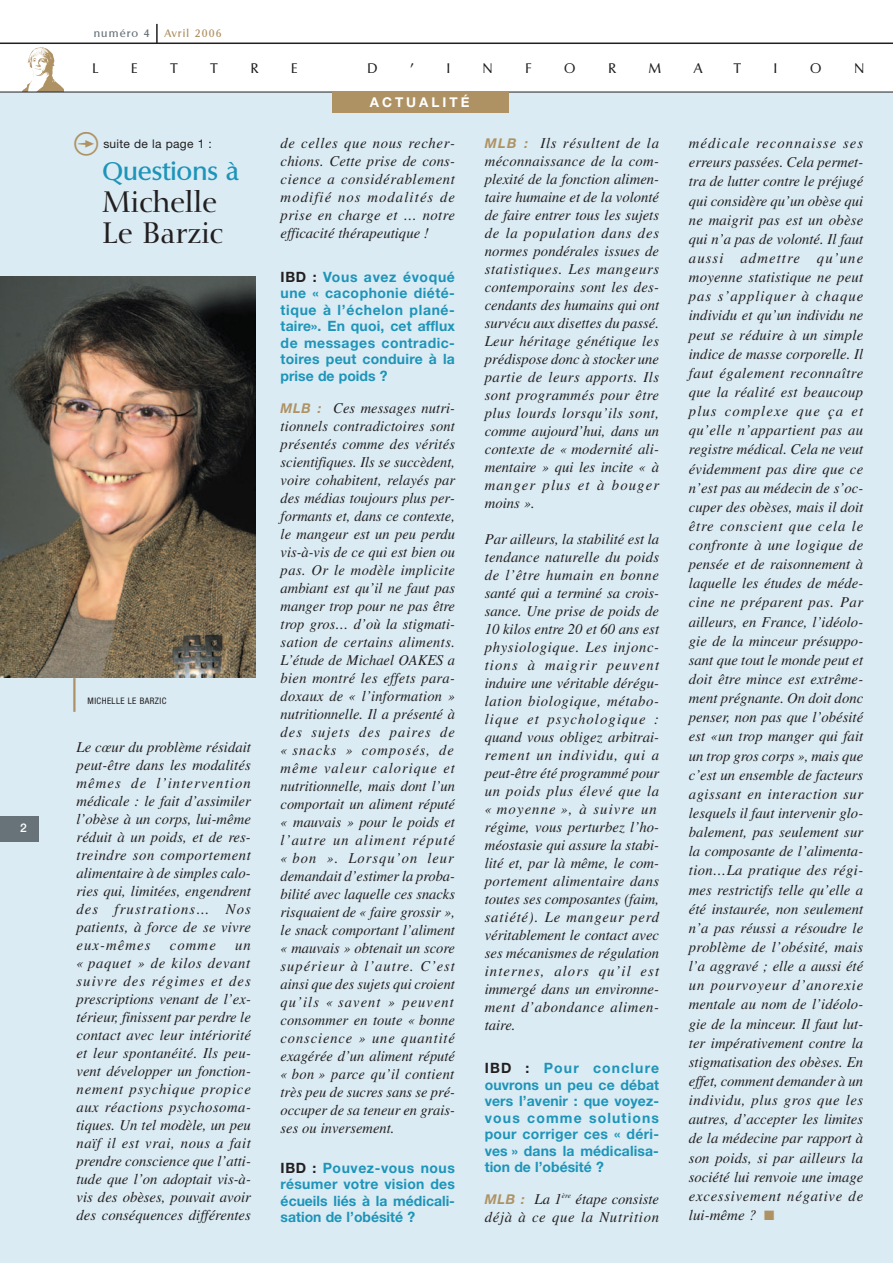
<style>
.page{position:relative;width:893px;height:1263px;background:#fff}
.page>*{position:absolute;margin:0;border:0;box-sizing:border-box;transform-origin:0 0}
.t1{font:30px "Fleches Left Right";color:#ae9263}
.t2{font:29.25px/31.5px "Nofret";color:#231f20}
.t3{font:500 24.6px "Columbia";color:#1d94b9}
.t4{font:italic 15px/18px "Times";letter-spacing:.005em;color:#231f20;text-align:justify}
.t5{font:italic 15px/18px "Times";letter-spacing:.005em;color:#231f20;text-align:justify;scale:.96 1}
.t6{font:italic 15px/18px "Times";letter-spacing:.05em;color:#231f20}
.t7{font:700 14.25px/16.5px "Helvetica Neue";letter-spacing:.01em;color:#1d94b9;text-align:justify}
.t8{font:13.5px "Columbia";color:#231f20}
.t9{font:700 13.5px "Helvetica Neue";letter-spacing:.22em;color:#fff}
.t10{font:12px "Helvetica Neue";letter-spacing:.02em;color:#231f20}
.t11{font:500 12px "Helvetica Neue";color:#fff}
.t12{font:500 10.5px "Columbia";letter-spacing:.11em;color:#ae9263}
.t13{font:500 10.5px "Columbia";letter-spacing:.11em;color:#687379}
.t14{font:condensed 9px "Helvetica Neue";letter-spacing:.05em;color:#231f20}
.s1{color:#231f20}
.s2{font-family:"Helvetica Neue";font-weight:700;font-size:13.5px;color:#ae9263}
.s3{color:#ae9263}
</style>
<div class="page">
<div style="left:0;top:92px;width:893px;height:1171px;background:#daebf3"></div>
<img style="left:20px;top:47px;width:44px;height:45px">
<hr style="left:0;top:92px;width:893px;height:1px;background:#231f20">
<hr style="left:0;top:43px;width:893px;height:1px;background:#231f20">
<div style="left:0;top:816px;width:38px;height:26px;background:#687379"></div>
<div style="left:332px;top:92px;width:176px;height:21px;background:#ae9263"></div>
<svg style="left:156px;top:24px;width:2px;height:19px"></svg>
<img style="left:0;top:276px;width:255px;height:401px">
<hr style="left:73px;top:678px;width:3px;height:34px;background:#ae9263">
<p class="t11" style="left:20px;top:824px;width:8px">2</p>
<p class="t13" style="left:94px;top:28px;width:57px">numéro 4</p>
<p class="t12" style="left:164px;top:28px;width:59px">Avril 2006</p>
<p class="t8" style="left:93px;top:61px;width:7px">L</p>
<p class="t8" style="left:131px;top:61px;width:8px">E</p>
<p class="t8" style="left:170px;top:61px;width:9px">T</p>
<p class="t8" style="left:211px;top:61px;width:9px">T</p>
<p class="t8" style="left:251px;top:61px;width:9px">R</p>
<p class="t8" style="left:291px;top:61px;width:8px">E</p>
<p class="t8" style="left:367px;top:61px;width:12px">D</p>
<p class="t8" style="left:410px;top:61px;width:5px">’</p>
<p class="t8" style="left:447px;top:61px;width:5px">I</p>
<p class="t8" style="left:483px;top:61px;width:11px">N</p>
<p class="t8" style="left:526px;top:61px;width:7px">F</p>
<p class="t8" style="left:564px;top:61px;width:13px">O</p>
<p class="t8" style="left:608px;top:61px;width:9px">R</p>
<p class="t8" style="left:649px;top:61px;width:14px">M</p>
<p class="t8" style="left:694px;top:61px;width:10px">A</p>
<p class="t8" style="left:734px;top:61px;width:9px">T</p>
<p class="t8" style="left:774px;top:61px;width:5px">I</p>
<p class="t8" style="left:810px;top:61px;width:13px">O</p>
<p class="t8" style="left:854px;top:61px;width:11px">N</p>
<h1 class="t1" style="left:73px;top:127px;width:28px">u</h1>
<p class="t10" style="left:103px;top:139px;width:110px">suite de la page 1 :</p>
<h3 class="t3" style="left:103px;top:157px;width:138px">Questions à</h3>
<h2 class="t2" style="left:103px;top:189px;width:122px">Michelle<br>Le Barzic</h2>
<p class="t14" style="left:88px;top:697px;width:80px">MICHELLE LE BARZIC</p>
<p class="t4" style="left:77px;top:739px;width:176px">Le cœur du problème résidait peut-être dans les modalités mêmes de l’intervention médicale : le fait d’assimiler l’obèse à un corps, lui-même réduit à un poids, et de res&shy;treindre son comportement alimentaire à de simples calo&shy;ries qui, limitées, engendrent des frustrations… Nos patients, à force de se vivre eux-mêmes</p>
<p class="t4" style="left:77px;top:937px;width:176px;text-indent:159px">un « paquet » de kilos devant suivre des régimes et des prescriptions venant de l’ex&shy;térieur, finissent par perdre le contact avec leur intériorité et leur spontanéité. Ils peu&shy;vent développer un fonction&shy;nement psychique propice aux réactions psychosoma&shy;tiques. Un tel modèle, un peu naïf il est vrai, nous a fait prendre conscience que l’atti&shy;tude que l’on adoptait vis-à&shy;vis des obèses, pouvait avoir des conséquences différentes</p>
<p class="t4" style="left:170px;top:937px;width:48px">comme</p>
<p class="t9" style="left:370px;top:98px;width:101px">ACTUALITÉ</p>
<p class="t4" style="left:281px;top:136px;width:176px">de celles que nous recher&shy;chions. Cette prise de cons&shy;cience a considérablement modifié nos modalités de prise en charge et … notre efficacité thérapeutique !</p>
<p class="t7" style="left:281px;top:270px;width:176px"><span class="s1">IBD :</span> Vous avez évoqué une « cacophonie diété&shy;tique à l’échelon plané&shy;taire». En quoi, cet afflux de messages contradic&shy;toires peut conduire à la prise de poids ?</p>
<p class="t5" style="left:281px;top:401px;width:183px"><span class="s2">MLB :</span> Ces messages nutri&shy;tionnels contradictoires sont présentés comme des vérités scientifiques. Ils se succèdent, voire cohabitent, relayés par des médias toujours plus per&shy;formants et, dans ce contexte, le mangeur est un peu perdu vis-à-vis de ce qui est bien ou pas. Or le modèle implicite ambiant est qu’il ne faut pas manger trop pour ne pas être trop gros… d’où la stigmati&shy;sation de certains aliments.<br>L’étude de Michael OAKES a bien montré les effets para&shy;doxaux de « l’information » nutritionnelle. Il a présenté à des sujets des paires de « snacks » composés, de même valeur calorique et nutritionnelle, mais dont l’un comportait un aliment réputé « mauvais » pour le poids et l’autre un aliment réputé « bon ». Lorsqu’on leur demandait d’estimer la proba&shy;bilité avec laquelle ces snacks risquaient de « faire grossir », le snack comportant l’aliment « mauvais » obtenait un score supérieur à l’autre. C’est ainsi que des sujets qui croient qu’ils « savent » peuvent consommer en toute « bonne conscience » une quantité exagérée d’un aliment réputé « bon » parce qu’il contient très peu de sucres sans se pré&shy;occuper de sa teneur en grais&shy;ses ou inversement.</p>
<p class="t7" style="left:281px;top:1160px;width:176px"><span class="s1">IBD :</span> Pouvez-vous nous résumer votre vision des écueils liés à la médicali&shy;sation de l’obésité ?</p>
<p class="t4" style="left:485px;top:136px;width:176px"><span class="s2">MLB :</span> Ils résultent de la méconnaissance de la com&shy;plexité de la fonction alimen&shy;taire humaine et de la volonté de faire entrer tous les sujets de la population dans des normes pondérales issues de statistiques. Les mangeurs contemporains sont les des&shy;cendants des humains qui ont survécu aux disettes du passé.<br>Leur héritage génétique les prédispose donc à stocker une partie de leurs apports. Ils sont programmés pour être plus lourds lorsqu’ils sont, comme aujourd’hui, dans un contexte de « modernité ali&shy;mentaire » qui les incite « à manger plus et à bouger moins ».</p>
<p class="t4" style="left:485px;top:531px;width:176px;text-align:left">Par ailleurs, la stabilité est la tendance naturelle du poids de l’être humain en bonne santé qui a terminé sa crois&shy;sance. Une prise de poids de<br>10 kilos entre 20 et 60 ans est physiologique. Les injonc&shy;tions à maigrir peuvent induire une véritable dérégu&shy;lation biologique, métabo&shy;lique et psychologique : quand vous obligez arbitrai&shy;rement un individu, qui a peut-être été programmé pour un poids plus élevé que la « moyenne », à suivre un régime, vous perturbez l’ho&shy;méostasie qui assure la stabi&shy;lité et, par là même, le com&shy;portement alimentaire dans toutes ses composantes (faim, satiété). Le mangeur perd véritablement le contact avec ses mécanismes de régulation internes, alors qu’il est immergé dans un environne&shy;ment d’abondance alimen&shy;taire.</p>
<p class="t7" style="left:485px;top:1061px;width:176px"><span class="s1">IBD :</span> Pour conclure ouvrons un peu ce débat vers l’avenir : que voyez&shy;vous comme solutions pour corriger ces « déri&shy;ves » dans la médicalisa&shy;tion de l’obésité ?</p>
<p class="t6" style="left:485px;top:1191px;width:176px"><span class="s2">MLB :</span> La 1<sup>ère</sup> étape consiste déjà à ce que la Nutrition</p>
<p class="t4" style="left:689px;top:135px;width:176px;line-height:19.2px">médicale reconnaisse ses erreurs passées. Cela permet&shy;tra de lutter contre le préjugé qui considère qu’un obèse qui ne maigrit pas est un obèse qui n’a pas de volonté. Il faut aussi admettre qu’une moyenne statistique ne peut pas s’appliquer à chaque individu et qu’un individu ne peut se réduire à un simple indice de masse corporelle. Il faut également reconnaître que la réalité est beaucoup plus complexe que ça et qu’elle n’appartient pas au registre médical. Cela ne veut évidemment pas dire que ce n’est pas au médecin de s’oc&shy;cuper des obèses, mais il doit être conscient que cela le confronte à une logique de pensée et de raisonnement à laquelle les études de méde&shy;cine ne préparent pas. Par ailleurs, en France, l’idéolo&shy;gie de la minceur présuppo&shy;sant que tout le monde peut et doit être mince est extrême&shy;ment prégnante. On doit donc penser, non pas que l’obésité est «un trop manger qui fait un trop gros corps », mais que c’est un ensemble de facteurs agissant en interaction sur lesquels il faut intervenir glo&shy;balement, pas seulement sur la composante de l’alimenta&shy;tion…La pratique des régi&shy;mes restrictifs telle qu’elle a été instaurée, non seulement n’a pas réussi a résoudre le problème de l’obésité, mais l’a aggravé ; elle a aussi été un pourvoyeur d’anorexie mentale au nom de l’idéolo&shy;gie de la minceur. Il faut lut&shy;ter impérativement contre la stigmatisation des obèses. En effet, comment demander à un individu, plus gros que les autres, d’accepter les limites de la médecine par rapport à son poids, si par ailleurs la société lui renvoie une image excessivement négative de lui-même ? <span class="s3">■</span></p>
</div>
